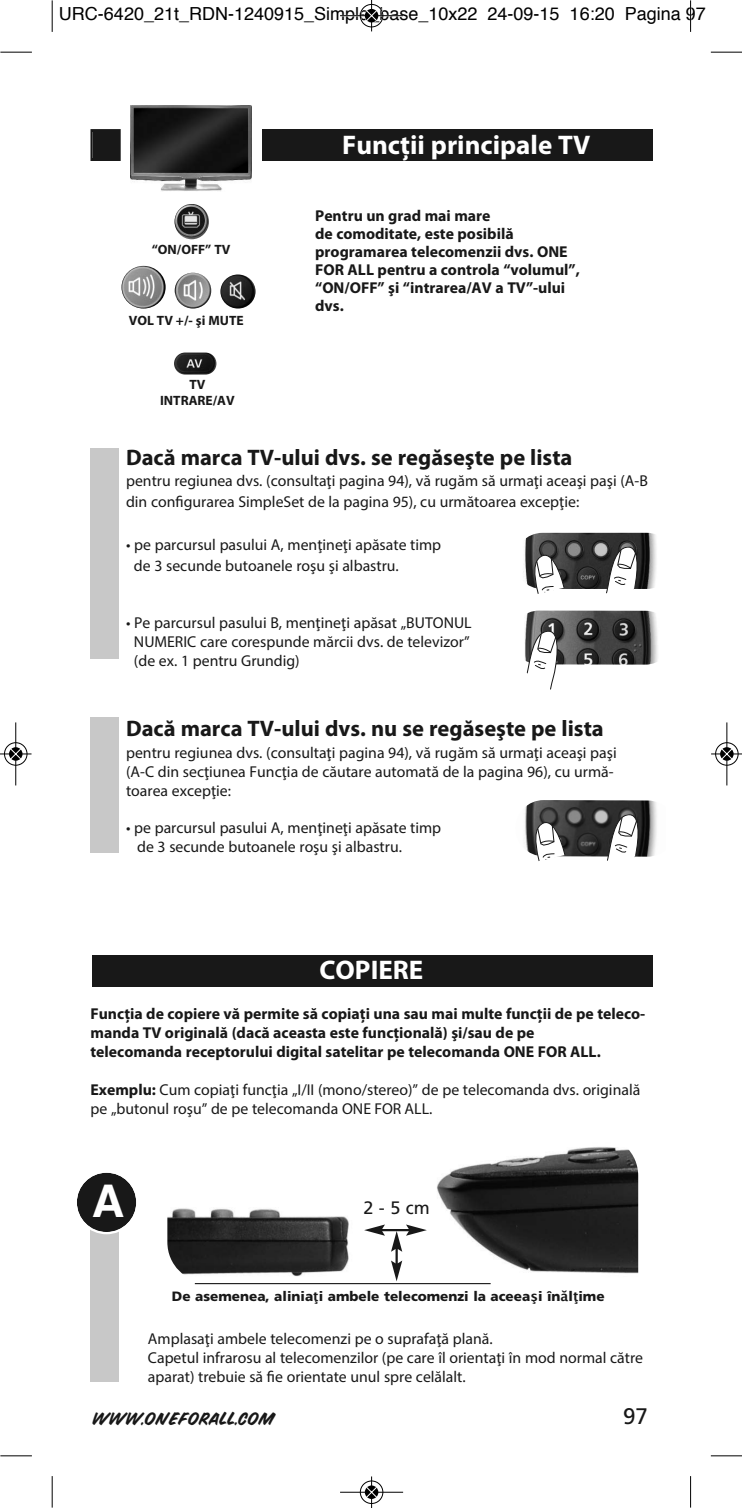
<style>
.page{position:relative;width:742px;height:1508px;background:#fff}
.page>*{position:absolute;margin:0;border:0;box-sizing:border-box;transform-origin:0 0}
.t1{font:700 45px "Helvetica";color:#fff}
.t2{font:700 27px "Myriad Pro";color:#fff}
.t3{font:700 22.5px "Myriad Pro";color:#181818}
.t4{font:22.5px "Frutiger";color:#181818}
.t5{font:18px "Helvetica";color:#000}
.t6{font:18px "Frutiger";color:#181818}
.t7{font:15.75px/18.9px "Myriad Pro";color:#181818}
.t8{font:700 15.75px/18px "Myriad Pro";color:#181818}
.t9{font:900 13.5px "Frutiger";color:#181818}
.t10{font:700 13.5px/16.2px "Myriad Pro";color:#181818;text-align:center}
.t11{font:13.5px "Snyder Speed";letter-spacing:.035em;color:#181818}
.s1{font-weight:700}
.s2{font-family:"Lucida Grande";font-weight:700}
</style>
<div class="page">
<img style="left:169px;top:1135px;width:469px;height:269px;border-radius:40px">
<img style="left:167px;top:1130px;width:208px;height:152px;border-radius:40px">
<hr style="left:381px;top:1229px;width:29px;height:2px;background:#181818">
<svg style="left:364px;top:1224px;width:21px;height:11px"></svg>
<svg style="left:391px;top:1224px;width:35px;height:57px"></svg>
<hr style="left:195px;top:1283px;width:295px;height:1px;background:#181818">
<div style="left:92px;top:955px;width:560px;height:32px;background:#181818"></div>
<img style="left:524px;top:533px;width:132px;height:56px">
<img style="left:525px;top:610px;width:133px;height:54px">
<svg style="left:523px;top:551px;width:47px;height:43px"></svg>
<svg style="left:585px;top:545px;width:60px;height:49px"></svg>
<svg style="left:525px;top:629px;width:38px;height:61px"></svg>
<img style="left:525px;top:800px;width:132px;height:56px">
<svg style="left:524px;top:818px;width:47px;height:43px"></svg>
<svg style="left:586px;top:813px;width:59px;height:48px"></svg>
<img style="left:131px;top:106px;width:120px;height:85px">
<div style="left:262px;top:129px;width:390px;height:32px;background:#181818"></div>
<div style="left:93px;top:131px;width:25px;height:28px;background:#181818"></div>
<div style="left:90px;top:129px;width:31px;height:32px;border:2px solid #181818"></div>
<div style="left:90px;top:1218px;width:29px;height:163px;background:#c8c8c8"></div>
<svg style="left:77px;top:1172px;width:60px;height:62px"></svg>
<img style="left:174px;top:204px;width:35px;height:35px;border-radius:50%">
<img style="left:174px;top:352px;width:42px;height:22px;border-radius:11px">
<img style="left:121px;top:266px;width:45px;height:42px;border-radius:50%">
<img style="left:175px;top:273px;width:36px;height:35px;border-radius:50%">
<img style="left:220px;top:274px;width:35px;height:34px;border-radius:50%">
<div style="left:90px;top:448px;width:29px;height:210px;background:#c8c8c8"></div>
<div style="left:90px;top:717px;width:29px;height:136px;background:#c8c8c8"></div>
<hr style="left:52px;top:0;width:1px;height:32px;background:#000">
<hr style="left:0;top:52px;width:32px;height:1px;background:#000">
<hr style="left:690px;top:0;width:1px;height:32px;background:#000">
<hr style="left:710px;top:52px;width:31px;height:1px;background:#000">
<hr style="left:52px;top:1476px;width:1px;height:31px;background:#000">
<hr style="left:0;top:1455px;width:32px;height:1px;background:#000">
<hr style="left:690px;top:1476px;width:1px;height:31px;background:#000">
<hr style="left:710px;top:1455px;width:31px;height:1px;background:#000">
<div style="left:359px;top:4px;width:24px;height:24px;border:1px solid #fff;border-radius:50%"></div>
<hr style="left:340px;top:15px;width:63px;height:1px;background:#000">
<hr style="left:371px;top:0;width:1px;height:31px;background:#000">
<div style="left:360px;top:4px;width:23px;height:23px;border:1px solid #000;border-radius:50%"></div>
<svg style="left:364px;top:9px;width:14px;height:13px"></svg>
<svg style="left:366px;top:10px;width:11px;height:11px"></svg>
<div style="left:359px;top:1480px;width:24px;height:24px;border:1px solid #fff;border-radius:50%"></div>
<hr style="left:340px;top:1491px;width:63px;height:1px;background:#000">
<hr style="left:371px;top:1476px;width:1px;height:31px;background:#000">
<div style="left:360px;top:1480px;width:23px;height:23px;border:1px solid #000;border-radius:50%"></div>
<svg style="left:364px;top:1485px;width:14px;height:13px"></svg>
<svg style="left:366px;top:1486px;width:11px;height:11px"></svg>
<div style="left:4px;top:742px;width:24px;height:24px;border:1px solid #fff;border-radius:50%"></div>
<svg style="left:9px;top:746px;width:14px;height:15px"></svg>
<hr style="left:15px;top:722px;width:1px;height:63px;background:#000">
<hr style="left:0;top:753px;width:32px;height:1px;background:#000">
<div style="left:4px;top:742px;width:23px;height:23px;border:1px solid #000;border-radius:50%"></div>
<svg style="left:9px;top:747px;width:13px;height:13px"></svg>
<svg style="left:10px;top:748px;width:11px;height:11px"></svg>
<div style="left:714px;top:742px;width:24px;height:24px;border:1px solid #fff;border-radius:50%"></div>
<hr style="left:726px;top:722px;width:1px;height:63px;background:#000">
<hr style="left:710px;top:753px;width:31px;height:1px;background:#000">
<div style="left:715px;top:742px;width:23px;height:23px;border:1px solid #000;border-radius:50%"></div>
<svg style="left:719px;top:747px;width:14px;height:13px"></svg>
<svg style="left:720px;top:748px;width:12px;height:11px"></svg>
<p class="t5" style="left:59px;top:6px;width:648px">URC-6420_21t_RDN-1240915_Simple_base_10x22 24-09-15 16:20 Pagina 97</p>
<p class="t10" style="left:152px;top:242px;width:80px">“oN/oFF” TV</p>
<p class="t10" style="left:129px;top:314px;width:116px">VoL TV +/- şi MUTE</p>
<p class="t10" style="left:160px;top:377px;width:76px">TV<br>INTRARE/AV</p>
<h2 class="t2" style="left:342px;top:135px;width:249px">Funcţii principale TV</h2>
<p class="t8" style="left:315px;top:208px;width:266px">Pentru un grad mai mare<br>de comoditate, este posibilă programarea telecomenzii dvs. oNE<br>FoR ALL pentru a controla “volumul”, “oN/oFF” şi “intrarea/AV a TV”-ului dvs.</p>
<h3 class="t3" style="left:126px;top:449px;width:448px">Dacă marca TV-ului dvs. se regăseşte pe lista</h3>
<p class="t7" style="left:126px;top:471px;width:523px;line-height:21.2px">pentru regiunea dvs. (consultaţi pagina 94), vă rugăm să urmaţi aceaşi paşi (A-B din configurarea SimpleSet de la pagina 95), cu următoarea excepţie:</p>
<p class="t7" style="left:134px;top:535px;width:309px;line-height:21.2px;text-indent:-8px">• pe parcursul pasului A, menţineţi apăsate timp de 3 secunde butoanele roşu şi albastru.</p>
<p class="t7" style="left:134px;top:614px;width:339px;text-indent:-8px">• Pe parcursul pasului B, menţineţi apăsat „BUTONUL<br>NUMERIC care corespunde mărcii dvs. de televizor” (de ex. 1 pentru Grundig)</p>
<h3 class="t3" style="left:126px;top:720px;width:479px">Dacă marca TV-ului dvs. nu se regăseşte pe lista</h3>
<p class="t7" style="left:126px;top:744px;width:492px">pentru regiunea dvs. (consultaţi pagina 94), vă rugăm să urmaţi aceaşi paşi (A-C din secţiunea Funcţia de căutare automată de la pagina 96), cu urmă&shy;toarea excepţie:</p>
<p class="t7" style="left:137px;top:820px;width:305px;text-indent:-11px">• pe parcursul pasului A, menţineţi apăsate timp de 3 secunde butoanele roşu şi albastru.</p>
<h2 class="t2" style="left:319px;top:959px;width:105px">CoPIERE</h2>
<p class="t8" style="left:90px;top:1005px;width:556px;line-height:18.9px">Funcţia de copiere vă permite să copiaţi una sau mai multe funcţii de pe teleco&shy;manda TV originală (dacă aceasta este funcţională) şi/sau de pe<br>telecomanda receptorului digital satelitar pe telecomanda oNE FoR ALL.</p>
<p class="t7" style="left:90px;top:1081px;width:551px"><span class="s1">Exemplu:</span> Cum copiaţi funcţia „I/II (mono/stereo)” de pe telecomanda dvs. originală pe „butonul roşu” de pe telecomanda ONE FOR ALL.</p>
<h1 class="t1" style="left:92px;top:1182px;width:34px">A</h1>
<p class="t6" style="left:363px;top:1200px;width:68px">2 - 5 cm</p>
<p class="t9" style="left:172px;top:1291px;width:434px">De asemenea, alinia<span class="s2">ţ</span>i ambele telecomenzi la aceea<span class="s2">ş</span>i în<span class="s2">ă</span>l<span class="s2">ţ</span>ime</p>
<p class="t7" style="left:148px;top:1330px;width:496px">Amplasaţi ambele telecomenzi pe o suprafaţă plană.<br>Capetul infrarosu al telecomenzilor (pe care îl orientaţi în mod normal către aparat) trebuie să fie orientate unul spre celălalt.</p>
<p class="t11" style="left:93px;top:1411px;width:184px">WWW.ONEFORALL.COM</p>
<h3 class="t4" style="left:623px;top:1407px;width:26px">97</h3>
</div>
